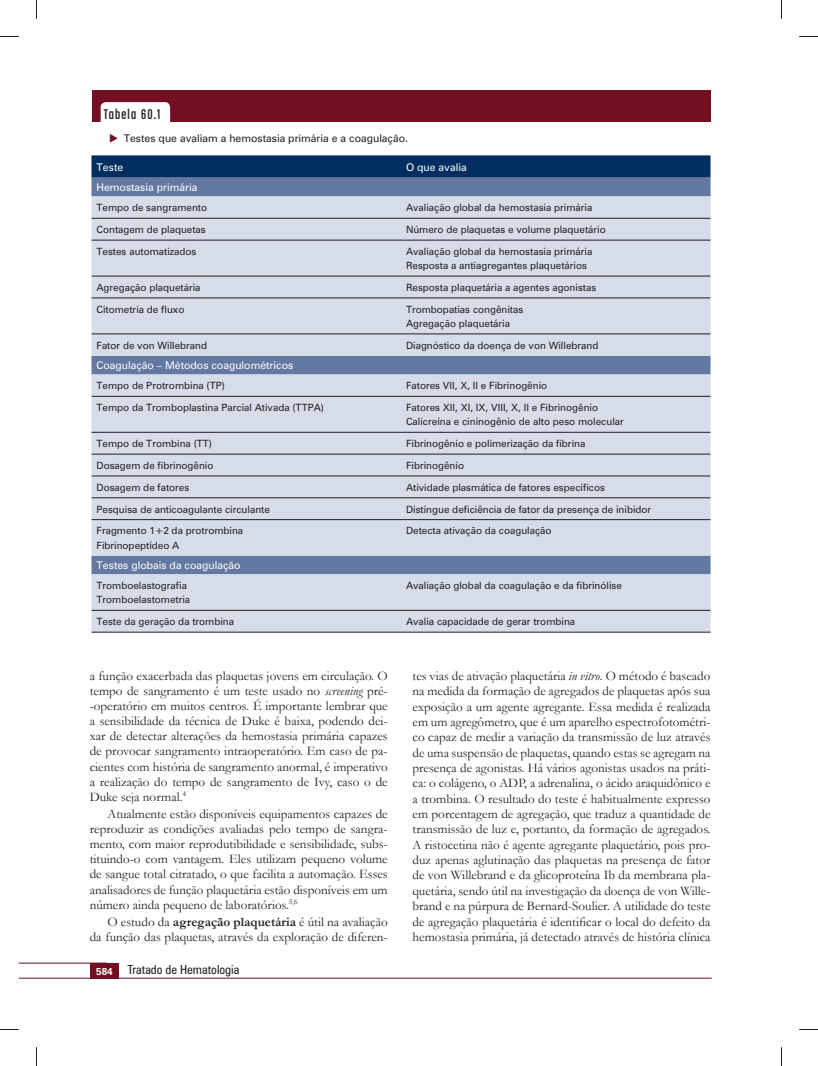
<style>
.page{position:relative;width:818px;height:1066px;background:#fff}
.page>*{position:absolute;margin:0;border:0;box-sizing:border-box;transform-origin:0 0}
.t1{font:15px "Chalet Comprime Cologne Eighty";letter-spacing:.08em;color:#231f20}
.t2{font:13.12px/15.4px "Garamond";color:#231f20;text-align:justify}
.t3{font:condensed 12.5px "Zurich BT";color:#231f20}
.t4{font:10.62px "Zurich BT";color:#fff}
.t5{font:10.62px "Zurich BT";color:#231f20}
.t6{font:10px/14.1px "Zurich BT";color:#231f20}
.s1{color:#720f21}
.s2{font-style:italic}
.s3{font-weight:700}
.s4{font-weight:700;font-stretch:normal;font-size:10px;color:#fff}
</style>
<div class="page">
<div style="left:90px;top:962px;width:28px;height:16px;background:#720f21"></div>
<hr style="left:19px;top:977px;width:692px;height:1px;background:#720f21">
<hr style="left:19px;top:962px;width:88px;height:1px;background:#720f21">
<div style="left:92px;top:90px;width:618px;height:32px;background:#720f21"></div>
<svg style="left:101px;top:102px;width:69px;height:20px"></svg>
<svg style="left:91px;top:155px;width:619px;height:23px;background:#083465"></svg>
<div style="left:91px;top:178px;width:619px;height:18px;background:#6379a1"></div>
<svg style="left:91px;top:196px;width:619px;height:435px;background:#cad1df"></svg>
<hr style="left:91px;top:218px;width:619px;height:1px;background:#231f20">
<hr style="left:91px;top:240px;width:619px;height:1px;background:#231f20">
<hr style="left:91px;top:276px;width:619px;height:1px;background:#231f20">
<hr style="left:91px;top:297px;width:619px;height:1px;background:#231f20">
<hr style="left:91px;top:333px;width:619px;height:1px;background:#231f20">
<hr style="left:91px;top:396px;width:619px;height:1px;background:#231f20">
<hr style="left:91px;top:432px;width:619px;height:1px;background:#231f20">
<hr style="left:91px;top:453px;width:619px;height:1px;background:#231f20">
<hr style="left:91px;top:475px;width:619px;height:1px;background:#231f20">
<hr style="left:91px;top:497px;width:619px;height:1px;background:#231f20">
<hr style="left:91px;top:519px;width:619px;height:1px;background:#231f20">
<hr style="left:91px;top:609px;width:619px;height:1px;background:#231f20">
<hr style="left:91px;top:631px;width:619px;height:1px;background:#231f20">
<svg style="left:0;top:36px;width:19px;height:1px"></svg>
<svg style="left:799px;top:36px;width:18px;height:1px"></svg>
<svg style="left:36px;top:0;width:1px;height:19px"></svg>
<svg style="left:36px;top:1047px;width:1px;height:18px"></svg>
<p class="t1" style="left:104px;top:108px;width:58px">Tabela 60.1</p>
<p class="t5" style="left:109px;top:134px;width:300px"><span class="s1">◆</span> Testes que avaliam a hemostasia primária e a coagulação.</p>
<p class="t4" style="left:96px;top:163px;width:28px">Teste</p>
<p class="t4" style="left:406px;top:163px;width:62px">O que avalia</p>
<p class="t4" style="left:96px;top:183px;width:102px">Hemostasia primária</p>
<p class="t6" style="left:96px;top:201px;width:112px">Tempo de sangramento</p>
<p class="t6" style="left:406px;top:201px;width:188px">Avaliação global da hemostasia primária</p>
<p class="t6" style="left:96px;top:223px;width:111px">Contagem de plaquetas</p>
<p class="t6" style="left:406px;top:223px;width:201px">Número de plaquetas e volume plaquetário</p>
<p class="t6" style="left:96px;top:245px;width:101px">Testes automatizados</p>
<p class="t6" style="left:406px;top:245px;width:188px">Avaliação global da hemostasia primária<br>Resposta a antiagregantes plaquetários</p>
<p class="t6" style="left:96px;top:281px;width:105px">Agregação plaquetária</p>
<p class="t6" style="left:406px;top:281px;width:192px">Resposta plaquetária a agentes agonistas</p>
<p class="t6" style="left:96px;top:303px;width:89px">Citometria de fluxo</p>
<p class="t6" style="left:406px;top:303px;width:119px">Trombopatias congênitas<br>Agregação plaquetária</p>
<p class="t6" style="left:96px;top:339px;width:112px">Fator de von Willebrand</p>
<p class="t6" style="left:406px;top:339px;width:194px">Diagnóstico da doença de von Willebrand</p>
<p class="t4" style="left:96px;top:361px;width:198px">Coagulação – Métodos coagulométricos</p>
<p class="t6" style="left:96px;top:379px;width:130px">Tempo de Protrombina (TP)</p>
<p class="t6" style="left:406px;top:379px;width:143px">Fatores VII, X, II e Fibrinogênio</p>
<p class="t6" style="left:96px;top:401px;width:229px">Tempo da Tromboplastina Parcial Ativada (TTPA)</p>
<p class="t6" style="left:406px;top:401px;width:219px">Fatores XII, XI, IX, VIII, X, II e Fibrinogênio<br>Calicreína e cininogênio de alto peso molecular</p>
<p class="t6" style="left:96px;top:437px;width:117px">Tempo de Trombina (TT)</p>
<p class="t6" style="left:406px;top:437px;width:181px">Fibrinogênio e polimerização da fibrina</p>
<p class="t6" style="left:96px;top:459px;width:118px">Dosagem de fibrinogênio</p>
<p class="t6" style="left:406px;top:459px;width:59px">Fibrinogênio</p>
<p class="t6" style="left:96px;top:480px;width:94px">Dosagem de fatores</p>
<p class="t6" style="left:406px;top:480px;width:200px">Atividade plasmática de fatores específicos</p>
<p class="t6" style="left:96px;top:502px;width:175px">Pesquisa de anticoagulante circulante</p>
<p class="t6" style="left:406px;top:502px;width:247px">Distingue deficiência de fator da presença de inibidor</p>
<p class="t6" style="left:96px;top:524px;width:148px">Fragmento 1+2 da protrombina<br>Fibrinopeptídeo A</p>
<p class="t6" style="left:406px;top:524px;width:147px">Detecta ativação da coagulação</p>
<p class="t4" style="left:96px;top:561px;width:145px">Testes globais da coagulação</p>
<p class="t6" style="left:96px;top:579px;width:95px">Tromboelastografia<br>Tromboelastometria</p>
<p class="t6" style="left:406px;top:579px;width:217px">Avaliação global da coagulação e da fibrinólise</p>
<p class="t6" style="left:96px;top:615px;width:139px">Teste da geração da trombina</p>
<p class="t6" style="left:406px;top:615px;width:170px">Avalia capacidade de gerar trombina</p>
<p class="t2" style="left:90px;top:668px;width:299px">a função exacerbada das plaquetas jovens em circulação. O tempo de sangramento é um teste usado no <span class="s2">screening</span> pré--operatório em muitos centros. É importante lembrar que a sensibilidade da técnica de Duke é baixa, podendo dei&shy;xar de detectar alterações da hemostasia primária capazes de provocar sangramento intraoperatório. Em caso de pa&shy;cientes com história de sangramento anormal, é imperativo a realização do tempo de sangramento de Ivy, caso o de Duke seja normal.<sup>4</sup></p>
<p class="t2" style="left:90px;top:806px;width:299px;text-indent:18px">Atualmente estão disponíveis equipamentos capazes de reproduzir as condições avaliadas pelo tempo de sangra&shy;mento, com maior reprodutibilidade e sensibilidade, subs&shy;tituindo-o com vantagem. Eles utilizam pequeno volume de sangue total citratado, o que facilita a automação. Esses analisadores de função plaquetária estão disponíveis em um número ainda pequeno de laboratórios.<sup>5,6</sup></p>
<p class="t2" style="left:90px;top:914px;width:299px;text-align:right">O estudo da <span class="s3">agregação plaquetária</span> é útil na avaliação<br>da função das plaquetas, através da exploração de diferen-</p>
<p class="t3" style="left:96px;top:964px;width:145px"><span class="s4">584</span> Tratado de Hematologia</p>
<p class="t2" style="left:412px;top:668px;width:299px">tes vias de ativação plaquetária <span class="s2">in vitro</span>. O método é baseado na medida da formação de agregados de plaquetas após sua exposição a um agente agregante. Essa medida é realizada em um agregômetro, que é um aparelho espectrofotométri&shy;co capaz de medir a variação da transmissão de luz através de uma suspensão de plaquetas, quando estas se agregam na presença de agonistas. Há vários agonistas usados na práti&shy;ca: o colágeno, o ADP, a adrenalina, o ácido araquidônico e a trombina. O resultado do teste é habitualmente expresso em porcentagem de agregação, que traduz a quantidade de transmissão de luz e, portanto, da formação de agregados.<br>A ristocetina não é agente agregante plaquetário, pois pro&shy;duz apenas aglutinação das plaquetas na presença de fator de von Willebrand e da glicoproteína Ib da membrana pla&shy;quetária, sendo útil na investigação da doença de von Wille&shy;brand e na púrpura de Bernard-Soulier. A utilidade do teste de agregação plaquetária é identificar o local do defeito da hemostasia primária, já detectado através de história clínica</p>
</div>
